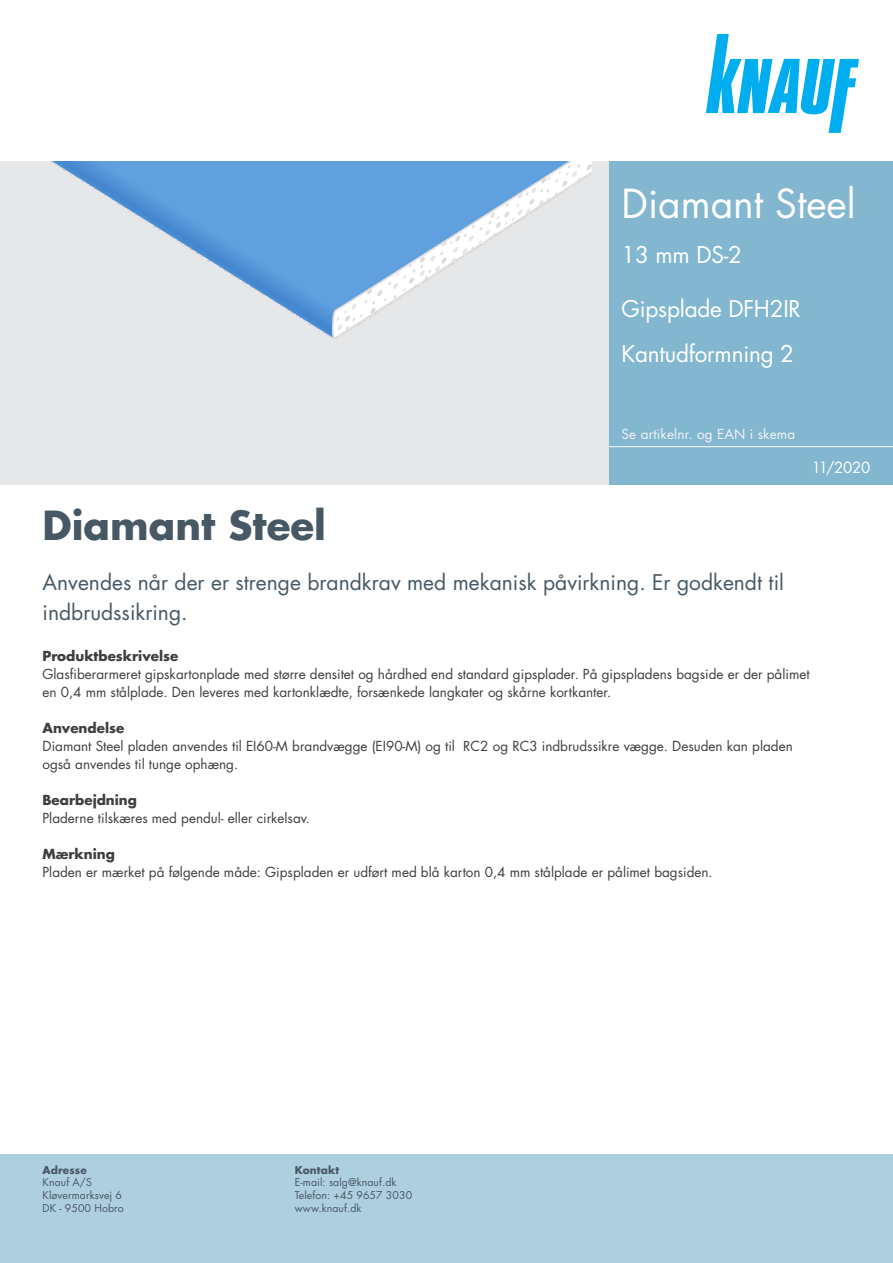
<style>
.page{position:relative;width:893px;height:1263px;background:#fff}
.page>*{position:absolute;margin:0;border:0;box-sizing:border-box;transform-origin:0 0}
.headline{font:39px "Futura Std";color:#fff}
.Titel_1te_Zeile_TB{font:700 39px "Futura Std";color:#475865}
.headline-2{font:22.5px "Futura Std";letter-spacing:-.01em;color:#fff}
.Titel_2te_Zeile_TB{font:21px/30px "Futura Std";color:#475865}
.t1{font:15px "Futura Std";letter-spacing:-.02em;color:#fff}
.Titel_2te_Zeile_TB-2{font:13.5px/18px "Futura Std";color:#3e3e3f}
.Titel_2te_Zeile_TB-3{font:700 13.5px "Futura Std";color:#3e3e3f}
.t2{font:13.5px "Futura Std";letter-spacing:.01em;color:#f2f3f4}
.kf_brød{font:10.5px/12.6px "Futura Std";letter-spacing:.01em;color:#475865}
.mr{font:10.5px/12.6px "Futura Std";letter-spacing:.01em;color:#475865}
.kf_brød-2{font:700 10.5px "Futura Std";letter-spacing:.01em;color:#475865}
.s1{font-weight:700}
</style>
<div class="page">
<div style="left:608px;top:162px;width:285px;height:323px;background:#82b7cf"></div>
<div style="left:0;top:162px;width:608px;height:323px;background:#e6e7e9"></div>
<hr style="left:608px;top:446px;width:285px;height:1px;background:#fff">
<svg style="left:706px;top:34px;width:153px;height:99px"></svg>
<img style="left:52px;top:162px;width:540px;height:177px">
<div style="left:0;top:1154px;width:893px;height:109px;background:#aecfe0"></div>
<p class="headline" style="left:622px;top:179px;width:236px">Diamant Steel</p>
<p class="headline-2" style="left:622px;top:241px;width:122px">13 mm DS-2</p>
<p class="headline-2" style="left:622px;top:295px;width:181px">Gipsplade DFH2IR</p>
<p class="headline-2" style="left:622px;top:340px;width:174px">Kantudformning 2</p>
<p class="t2" style="left:622px;top:425px;width:175px">Se artikelnr. og EAN i skema</p>
<p class="t1" style="left:812px;top:458px;width:60px">11/2020</p>
<p class="Titel_1te_Zeile_TB" style="left:43px;top:499px;width:285px">Diamant Steel</p>
<h1 class="Titel_2te_Zeile_TB" style="left:43px;top:567px;width:743px">Anvendes når der er strenge brandkrav med mekanisk påvirkning. Er godkendt til indbrudssikring.</h1>
<h1 class="Titel_2te_Zeile_TB-3" style="left:43px;top:647px;width:137px">Produktbeskrivelse</h1>
<h1 class="Titel_2te_Zeile_TB-2" style="left:43px;top:666px;width:769px">Glasfiberarmeret gipskartonplade med større densitet og hårdhed end standard gipsplader. På gipspladens bagside er der pålimet en 0,4 mm stålplade. Den leveres med kartonklædte, forsænkede langkater og skårne kortkanter.</h1>
<h1 class="Titel_2te_Zeile_TB-3" style="left:43px;top:719px;width:83px">Anvendelse</h1>
<h1 class="Titel_2te_Zeile_TB-2" style="left:43px;top:738px;width:752px">Diamant Steel pladen anvendes til EI60-M brandvægge (EI90-M) og til RC2 og RC3 indbrudssikre vægge. Desuden kan pladen også anvendes til tunge ophæng.</h1>
<h1 class="Titel_2te_Zeile_TB-3" style="left:43px;top:791px;width:96px">Bearbejdning</h1>
<h1 class="Titel_2te_Zeile_TB-2" style="left:43px;top:810px;width:269px">Pladerne tilskæres med pendul- eller cirkelsav.</h1>
<h1 class="Titel_2te_Zeile_TB-3" style="left:43px;top:845px;width:74px">Mærkning</h1>
<h1 class="Titel_2te_Zeile_TB-2" style="left:43px;top:864px;width:672px">Pladen er mærket på følgende måde: Gipspladen er udført med blå karton 0,4 mm stålplade er pålimet bagsiden.</h1>
<p class="kf_brød-2" style="left:43px;top:1163px;width:46px">Adresse</p>
<p class="kf_brød" style="left:43px;top:1176px;width:51px">Knauf A/S</p>
<p class="kf_brød" style="left:43px;top:1189px;width:83px">Kløvermarksvej 6<br>DK - 9500 Hobro</p>
<p class="mr" style="left:295px;top:1164px;width:103px"><span class="s1">Kontakt<br></span>E-mail: salg@knauf.dk</p>
<p class="kf_brød" style="left:295px;top:1189px;width:119px">Telefon: +45 9657 3030</p>
<p class="kf_brød" style="left:295px;top:1201px;width:68px">www.knauf.dk</p>
</div>
